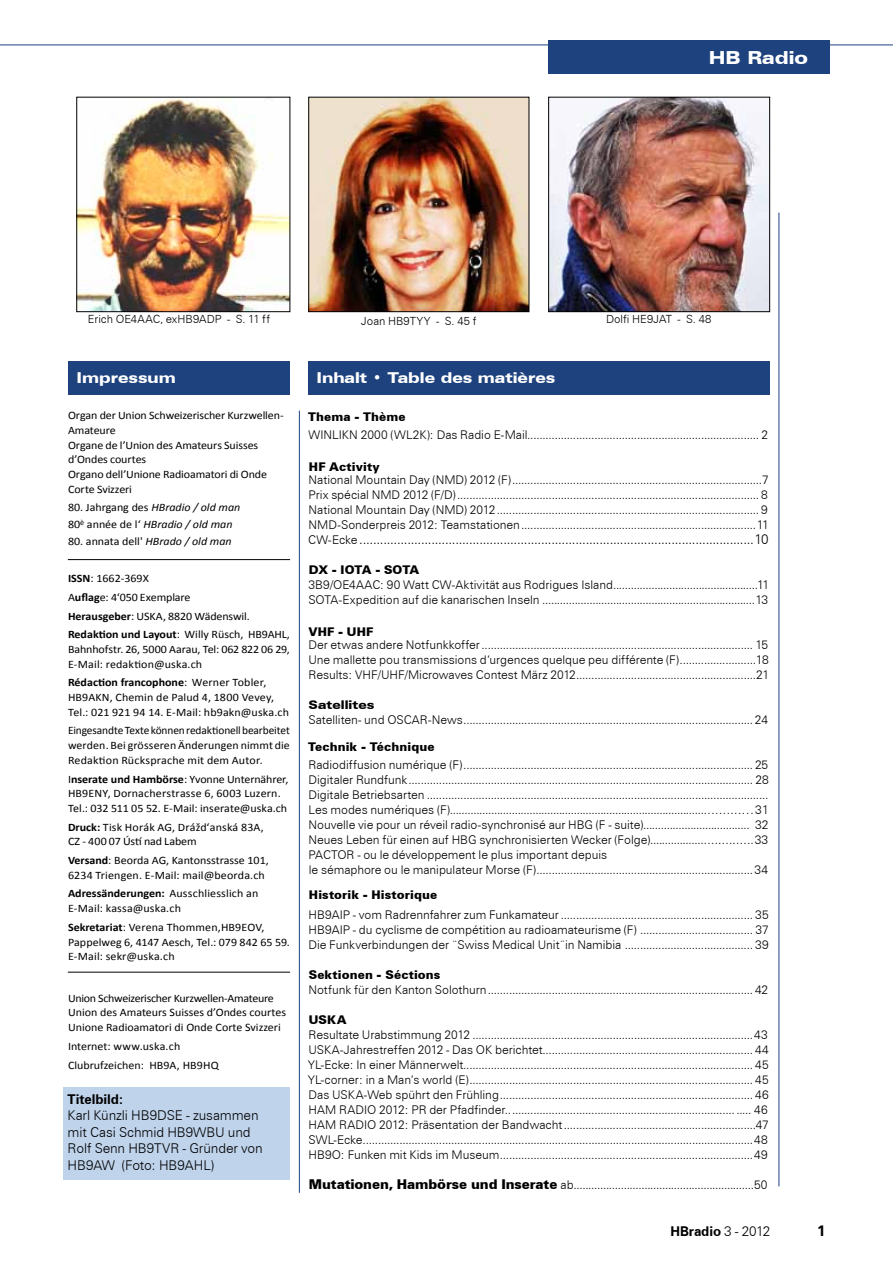
<style>
.page{position:relative;width:893px;height:1263px;background:#fff}
.page>*{position:absolute;margin:0;border:0;box-sizing:border-box;transform-origin:0 0}
.t1{font:900 expanded 18px "Zurich BT";color:#fff}
.t2{font:900 expanded 15px "Zurich BT";color:#fff}
.t3{font:700 15px "Zurich BT";color:#000}
.t4{font:300 13.5px/16.5px "Zurich BT";letter-spacing:-.01em;color:#000}
.t5{font:700 13.5px "Zurich BT";letter-spacing:-.005em;color:#000}
.t6{font:300 12px/15px "Zurich BT";letter-spacing:-.005em;color:#000;text-align:justify}
.t7{font:900 12px "Zurich BT";letter-spacing:.01em;color:#000}
.t8{font:900 expanded 12px "Zurich BT";letter-spacing:.005em;color:#000}
.t9{font:11.4px/14.7px "Calibri";color:#000;scale:1.05 1}
.t10{font:11.4px/14.7px "Calibri";color:#000;text-align:justify}
.t11{font:italic 11.4px/16.8px "Calibri";color:#000;scale:1.05 1}
.t12{font:300 11.25px "Zurich BT";color:#000}
.s1{font-style:normal}
.s2{font-style:italic}
.s3{font-weight:700}
.s4{font-size:12px}
.s5{font-weight:900;font-size:13.5px}
.s6{font-weight:300}
</style>
<div class="page">
<hr style="left:778px;top:213px;width:1px;height:973px;background:#1d427e">
<hr style="left:0;top:45px;width:893px;height:1px;background:#1d427e">
<div style="left:548px;top:40px;width:281px;height:33px;background:#1d427e"></div>
<div style="left:308px;top:361px;width:462px;height:33px;background:#1d427e"></div>
<div style="left:68px;top:361px;width:222px;height:33px;background:#1d427e"></div>
<hr style="left:299px;top:411px;width:1px;height:782px;background:#1d427e">
<div style="left:63px;top:1087px;width:227px;height:93px;background:#bfd3eb"></div>
<hr style="left:68px;top:559px;width:222px;height:1px;background:#000">
<hr style="left:68px;top:972px;width:222px;height:1px;background:#000">
<img style="left:79px;top:99px;width:209px;height:211px">
<div style="left:77px;top:97px;width:213px;height:215px;border:1px solid #000"></div>
<img style="left:311px;top:99px;width:216px;height:211px">
<div style="left:309px;top:97px;width:220px;height:215px;border:1px solid #000"></div>
<img style="left:550px;top:99px;width:218px;height:211px">
<div style="left:548px;top:97px;width:222px;height:215px;border:1px solid #000"></div>
<h1 class="t1" style="left:709px;top:47px;width:101px">HB Radio</h1>
<p class="t12" style="left:88px;top:312px;width:184px">Erich OE4AAC, exHB9ADP - S. 11 ff</p>
<p class="t12" style="left:361px;top:315px;width:117px">Joan HB9TYY - S. 45 f</p>
<p class="t12" style="left:606px;top:312px;width:107px">Dolfi HE9JAT - S. 48</p>
<p class="t2" style="left:77px;top:369px;width:101px">Impressum</p>
<p class="t2" style="left:316px;top:369px;width:240px">Inhalt • Table des matières</p>
<p class="t9" style="left:68px;top:408px;width:207px">Organ der Union Schweizerischer Kurzwellen-<br>Amateure<br>Organe de l’Union des Amateurs Suisses d’Ondes courtes<br>Organo dell’Unione Radioamatori di Onde<br>Corte Svizzeri</p>
<p class="t11" style="left:68px;top:499px;width:166px"><span class="s1">80. Jahrgang des</span> HBradio / old man<br><span class="s1">80</span><sup>è</sup> <span class="s1">année de l‘</span> HBradio / old man</p>
<p class="t9" style="left:68px;top:534px;width:157px">80. annata dell' <span class="s2">HBrado / old man</span></p>
<p class="t9" style="left:68px;top:569px;width:213px;line-height:18.8px"><span class="s3">ISSN</span>: 1662-369X<br>A<span class="s3">uflag</span>e: 4‘050 Exemplare<br><span class="s3">Herausgeber</span>: USKA, 8820 Wädenswil.<br><span class="s3">Redaktion und Layout</span>: Willy Rüsch, HB9AHL,</p>
<p class="t9" style="left:68px;top:642px;width:213px">Bahnhofstr. 26, 5000 Aarau, Tel: 062 822 06 29,<br>E-Mail: redaktion@uska.ch</p>
<p class="t9" style="left:68px;top:675px;width:212px"><span class="s3">Rédaction francophone</span>: Werner Tobler,<br>HB9AKN, Chemin de Palud 4, 1800 Vevey,<br>Tel.: 021 921 94 14. E-Mail: hb9akn@uska.ch</p>
<p class="t10" style="left:68px;top:723px;width:223px">Eingesandte Texte können redaktionell bearbeitet werden. Bei grösseren Änderungen nimmt die Redaktion Rücksprache mit dem Autor.</p>
<p class="t9" style="left:68px;top:771px;width:212px">I<span class="s3">nserate und Hambörse</span>: Yvonne Unternährer,<br>HB9ENY, Dornacherstrasse 6, 6003 Luzern.<br>Tel.: 032 511 05 52. E-Mail: inserate@uska.ch</p>
<p class="t9" style="left:68px;top:819px;width:188px"><span class="s3">Druck:</span> Tisk Horák AG, Drážd‘anská 83A,<br>CZ - 400 07 Ústí nad Labem</p>
<p class="t9" style="left:68px;top:853px;width:193px"><span class="s3">Versand</span>: Beorda AG, Kantonsstrasse 101,<br>6234 Triengen. E-Mail: mail@beorda.ch</p>
<p class="t9" style="left:68px;top:886px;width:183px"><span class="s3">Adressänderungen:</span> Ausschliesslich an<br>E-Mail: kassa@uska.ch</p>
<p class="t9" style="left:68px;top:920px;width:213px"><span class="s3">Sekretariat</span>: Verena Thommen,HB9EOV,<br>Pappelweg 6, 4147 Aesch, Tel.: 079 842 65 59.<br>E-Mail: sekr@uska.ch</p>
<p class="t9" style="left:68px;top:991px;width:209px">Union Schweizerischer Kurzwellen-Amateure<br>Union des Amateurs Suisses d’Ondes courtes<br>Unione Radioamatori di Onde Corte Svizzeri</p>
<p class="t9" style="left:68px;top:1037px;width:145px;line-height:18.8px">Internet: www.uska.ch<br>Clubrufzeichen: HB9A, HB9HQ</p>
<p class="t5" style="left:68px;top:1091px;width:57px">Titelbild:</p>
<p class="t4" style="left:68px;top:1107px;width:197px">Karl Künzli HB9DSE - zusammen mit Casi Schmid HB9WBU und<br>Rolf Senn HB9TVR - Gründer von<br>HB9AW (Foto: HB9AHL)</p>
<p class="t7" style="left:308px;top:410px;width:99px">Thema - Thème</p>
<p class="t6" style="left:309px;top:427px;width:461px">WINLIKN 2000 (WL2K): Das Radio E-Mail............................................................................ 2</p>
<p class="t7" style="left:309px;top:459px;width:72px">HF Activity</p>
<p class="t6" style="left:308px;top:472px;width:462px">National Mountain Day (NMD) 2012 (F)..................................................................................7<br>Prix spécial NMD 2012 (F/D)................................................................................................... 8<br>National Mountain Day (NMD) 2012...................................................................................... 9<br>NMD-Sonderpreis 2012: Teamstationen.............................................................................11</p>
<p class="t4" style="left:308px;top:531px;width:462px"><span class="s4">CW-Ecke</span> ...................................................................................................................10</p>
<p class="t7" style="left:309px;top:562px;width:112px">DX - IOTA - SOTA</p>
<p class="t6" style="left:308px;top:577px;width:462px">3B9/OE4AAC: 90 Watt CW-Aktivität aus Rodrigues Island.................................................11<br>SOTA-Expedition auf die kanarischen Inseln ........................................................................13</p>
<p class="t7" style="left:308px;top:624px;width:66px">VHF - UHF</p>
<p class="t6" style="left:308px;top:637px;width:462px">Der etwas andere Notfunkkoffer ......................................................................................... 15<br>Une mallette pou transmissions d‘urgences quelque peu différente (F).........................18<br>Results: VHF/UHF/Microwaves Contest März 2012...........................................................21</p>
<p class="t8" style="left:309px;top:697px;width:67px">Satellites</p>
<p class="t6" style="left:308px;top:712px;width:461px">Satelliten- und OSCAR-News............................................................................................... 24</p>
<p class="t7" style="left:308px;top:739px;width:128px">Technik - Téchnique</p>
<p class="t6" style="left:309px;top:757px;width:462px;text-align:left">Radiodiffusion numérique (F)............................................................................................... 25<br>Digitaler Rundfunk................................................................................................................. 28<br>Digitale Betriebsarten ................................................................................................................<br>Les modes numériques (F)...................................................................................................31<br>Nouvelle vie pour un réveil radio-synchronisé aur HBG (F - suite).................................... 32<br>Neues Leben für einen auf HBG synchronisierten Wecker (Folge)................................33<br>PACTOR - ou le développement le plus important depuis<br>le sémaphore ou le manipulateur Morse (F).......................................................................34</p>
<p class="t7" style="left:309px;top:888px;width:130px">Historik - Historique</p>
<p class="t6" style="left:309px;top:907px;width:462px">HB9AIP - vom Radrennfahrer zum Funkamateur ............................................................... 35<br>HB9AIP - du cyclisme de compétition au radioamateurisme (F) ..................................... 37<br>Die Funkverbindungen der ¨Swiss Medical Unit¨in Namibia .......................................... 39</p>
<p class="t7" style="left:309px;top:967px;width:133px">Sektionen - Séctions</p>
<p class="t6" style="left:309px;top:982px;width:461px">Notfunk für den Kanton Solothurn....................................................................................... 42</p>
<p class="t7" style="left:309px;top:1012px;width:39px">USKA</p>
<p class="t6" style="left:308px;top:1027px;width:463px">Resultate Urabstimmung 2012 ............................................................................................43<br>USKA-Jahrestreffen 2012 - Das OK berichtet..................................................................... 44<br>YL-Ecke: In einer Männerwelt............................................................................................... 45<br>YL-corner: in a Man‘s world (E)............................................................................................. 45<br>Das USKA-Web spührt den Frühling................................................................................... 46<br>HAM RADIO 2012: PR der Pfadfinder................................................................................ 46<br>HAM RADIO 2012: Präsentation der Bandwacht...............................................................47<br>SWL-Ecke................................................................................................................................48<br>HB9O: Funken mit Kids im Museum...................................................................................49</p>
<p class="t6" style="left:309px;top:1177px;width:460px"><span class="s5">Mutationen, Hambörse und Inserate</span> ab.............................................................50</p>
<p class="t5" style="left:670px;top:1223px;width:101px">HBradio <span class="s6">3 - 2012</span></p>
<p class="t3" style="left:817px;top:1221px;width:10px">1</p>
</div>
